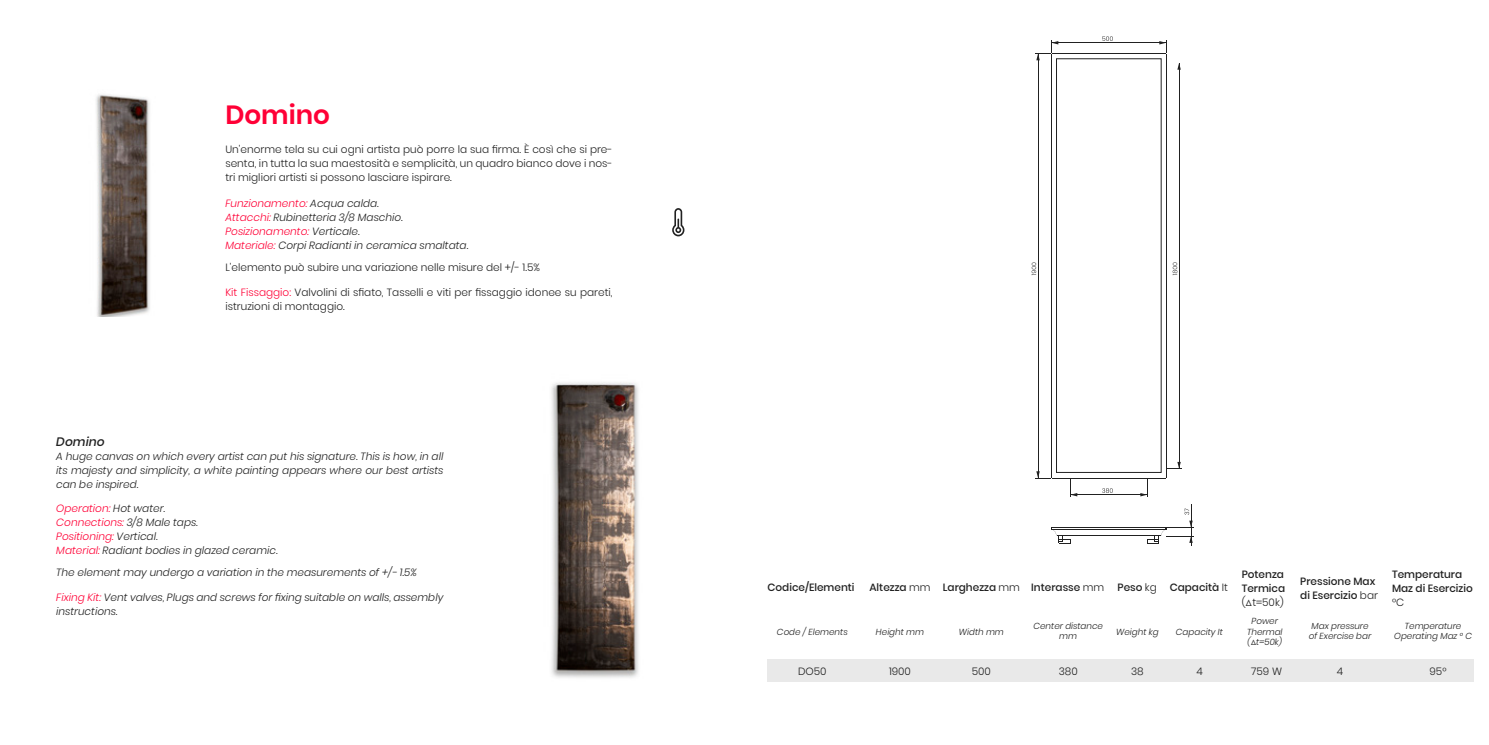
<style>
.page{position:relative;width:1489px;height:745px;background:#fff}
.page>*{position:absolute;margin:0;border:0;box-sizing:border-box;transform-origin:0 0}
.t1{font:600 26.25px "Poppins";color:#ff0036}
.t2{font:italic 500 12.25px "Poppins";color:#212121}
.t3{font:italic 300 10.5px/14px "Poppins";color:#212121}
.t4{font:300 10.5px/14px "Poppins";color:#212121;text-align:justify}
.t5{font:500 10.5px "Poppins";color:#212121}
.t6{font:italic 300 10.5px "Poppins";color:#ff0036}
.t7{font:italic 300 8.75px/10.5px "Poppins";color:#212121;text-align:center}
.s1{color:#212121}
.s2{color:#ff0036}
.s3{font-weight:300}
.s4{font-family:"Acumin Pro";font-weight:400}
.s5{font-family:"Acumin Pro";font-weight:400;font-style:normal}
</style>
<div class="page">
<div style="left:767px;top:658px;width:706px;height:23px;background:#e9e9e9"></div>
<img style="left:96px;top:94px;width:54px;height:222px">
<img style="left:551px;top:382px;width:88px;height:296px">
<svg style="left:672px;top:208px;width:12px;height:28px"></svg>
<svg style="left:1102px;top:36px;width:10px;height:5px"></svg>
<svg style="left:1184px;top:508px;width:5px;height:6px"></svg>
<svg style="left:1102px;top:488px;width:10px;height:4px"></svg>
<svg style="left:1172px;top:262px;width:5px;height:13px"></svg>
<svg style="left:1031px;top:262px;width:5px;height:13px"></svg>
<hr style="left:1165px;top:54px;width:1px;height:423px;background:#212121">
<hr style="left:1108px;top:535px;width:42px;height:1px;background:#212121">
<hr style="left:1051px;top:529px;width:114px;height:1px;background:#212121">
<hr style="left:1051px;top:53px;width:114px;height:1px;background:#212121">
<hr style="left:1051px;top:477px;width:114px;height:1px;background:#212121">
<hr style="left:1051px;top:54px;width:1px;height:423px;background:#212121">
<hr style="left:1071px;top:527px;width:74px;height:1px;background:#212121">
<svg style="left:1051px;top:527px;width:20px;height:17px"></svg>
<hr style="left:1067px;top:535px;width:41px;height:1px;background:#212121">
<svg style="left:1159px;top:41px;width:7px;height:13px"></svg>
<hr style="left:1051px;top:43px;width:115px;height:1px;background:#212121">
<svg style="left:1145px;top:520px;width:48px;height:24px"></svg>
<hr style="left:1190px;top:504px;width:1px;height:42px;background:#212121">
<svg style="left:1070px;top:478px;width:7px;height:18px"></svg>
<svg style="left:1140px;top:478px;width:7px;height:18px"></svg>
<hr style="left:1070px;top:494px;width:77px;height:1px;background:#212121">
<svg style="left:1166px;top:461px;width:15px;height:8px"></svg>
<hr style="left:1178px;top:63px;width:1px;height:405px;background:#212121">
<svg style="left:1035px;top:40px;width:23px;height:20px"></svg>
<svg style="left:1036px;top:471px;width:4px;height:7px"></svg>
<hr style="left:1037px;top:53px;width:1px;height:425px;background:#212121">
<div style="left:1056px;top:58px;width:105px;height:414px;border:1px solid #212121"></div>
<p class="t1" style="left:225px;top:99px;width:106px">Domino</p>
<p class="t4" style="left:225px;top:142px;width:389px">Un’enorme tela su cui ogni artista può porre la sua firma. È così che si pre&shy;senta, in tutta la sua maestosità e semplicità, un quadro bianco dove i nos&shy;tri migliori artisti si possono lasciare ispirare.</p>
<p class="t6" style="left:225px;top:197px;width:155px">Funzionamento: <span class="s1">Acqua calda.</span></p>
<p class="t3" style="left:225px;top:210px;width:179px"><span class="s2">Attacchi:</span> Rubinetteria 3/8 Maschio.</p>
<p class="t6" style="left:225px;top:225px;width:136px">Posizionamento: <span class="s1">Verticale.</span></p>
<p class="t3" style="left:225px;top:238px;width:244px"><span class="s2">Materiale:</span> Corpi Radianti in ceramica smaltata.</p>
<p class="t4" style="left:225px;top:260px;width:316px">L’elemento può subire una variazione nelle misure del +/- 1.5%</p>
<p class="t4" style="left:225px;top:285px;width:388px"><span class="s2">Kit Fissaggio:</span> Valvolini di sfiato, Tasselli e viti per fissaggio idonee su pareti, istruzioni di montaggio.</p>
<p class="t2" style="left:56px;top:434px;width:50px">Domino</p>
<p class="t3" style="left:56px;top:448px;width:388px;text-align:justify">A huge canvas on which every artist can put his signature. This is how, in all its majesty and simplicity, a white painting appears where our best artists can be inspired.</p>
<p class="t6" style="left:56px;top:502px;width:110px">Operation: <span class="s1">Hot water.</span></p>
<p class="t6" style="left:56px;top:516px;width:143px">Connections: <span class="s1">3/8 Male taps.</span></p>
<p class="t6" style="left:56px;top:530px;width:103px">Positioning: <span class="s1">Vertical.</span></p>
<p class="t3" style="left:56px;top:543px;width:223px"><span class="s2">Material:</span> Radiant bodies in glazed ceramic.</p>
<p class="t3" style="left:56px;top:565px;width:362px">The element may undergo a variation in the measurements of +/- 1.5%</p>
<p class="t3" style="left:56px;top:590px;width:388px"><span class="s2">Fixing Kit:</span> Vent valves, Plugs and screws for fixing suitable on walls, assembly instructions.</p>
<p class="t5" style="left:767px;top:580px;width:89px">Codice/Elementi</p>
<p class="t7" style="left:777px;top:626px;width:72px">Code / Elements</p>
<p class="t5" style="left:869px;top:580px;width:62px">Altezza <span class="s3">mm</span></p>
<p class="t7" style="left:875px;top:626px;width:50px">Height mm</p>
<p class="t5" style="left:942px;top:580px;width:78px">Larghezza <span class="s3">mm</span></p>
<p class="t7" style="left:958px;top:626px;width:47px">Width mm</p>
<p class="t5" style="left:1031px;top:580px;width:74px">Interasse <span class="s3">mm</span></p>
<p class="t7" style="left:1033px;top:620px;width:71px">Center distance mm</p>
<p class="t5" style="left:1117px;top:580px;width:41px">Peso <span class="s3">kg</span></p>
<p class="t7" style="left:1116px;top:626px;width:44px">Weight kg</p>
<p class="t5" style="left:1169px;top:580px;width:60px">Capacità <span class="s3">It</span></p>
<p class="t7" style="left:1175px;top:626px;width:49px">Capacity It</p>
<p class="t5" style="left:1241px;top:567px;width:44px">Potenza</p>
<p class="t5" style="left:1241px;top:581px;width:45px">Termica</p>
<p class="t4" style="left:1241px;top:594px;width:44px">(<span class="s4">△</span>t=50k)</p>
<p class="t7" style="left:1251px;top:615px;width:28px">Power</p>
<p class="t7" style="left:1246px;top:626px;width:37px">Thermal</p>
<p class="t7" style="left:1247px;top:636px;width:36px">(<span class="s5">△</span>t=50k)</p>
<p class="t5" style="left:1300px;top:574px;width:77px">Pressione Max</p>
<p class="t5" style="left:1300px;top:588px;width:79px">di Esercizio <span class="s3">bar</span></p>
<p class="t7" style="left:1311px;top:620px;width:58px">Max pressure</p>
<p class="t7" style="left:1308px;top:630px;width:64px">of Exercise bar</p>
<p class="t5" style="left:1391px;top:567px;width:72px">Temperatura</p>
<p class="t5" style="left:1391px;top:581px;width:82px">Maz di Esercizio</p>
<p class="t4" style="left:1391px;top:594px;width:14px">°C</p>
<p class="t7" style="left:1404px;top:620px;width:58px">Temperature</p>
<p class="t7" style="left:1393px;top:630px;width:79px">Operating Maz ° C</p>
<p class="t4" style="left:798px;top:664px;width:30px">DO50</p>
<p class="t4" style="left:889px;top:664px;width:23px">1900</p>
<p class="t4" style="left:971px;top:664px;width:21px">500</p>
<p class="t4" style="left:1058px;top:664px;width:21px">380</p>
<p class="t4" style="left:1131px;top:664px;width:14px">38</p>
<p class="t4" style="left:1196px;top:664px;width:8px">4</p>
<p class="t4" style="left:1251px;top:664px;width:32px">759 W</p>
<p class="t4" style="left:1336px;top:664px;width:8px">4</p>
<p class="t4" style="left:1429px;top:664px;width:18px">95°</p>
</div>
